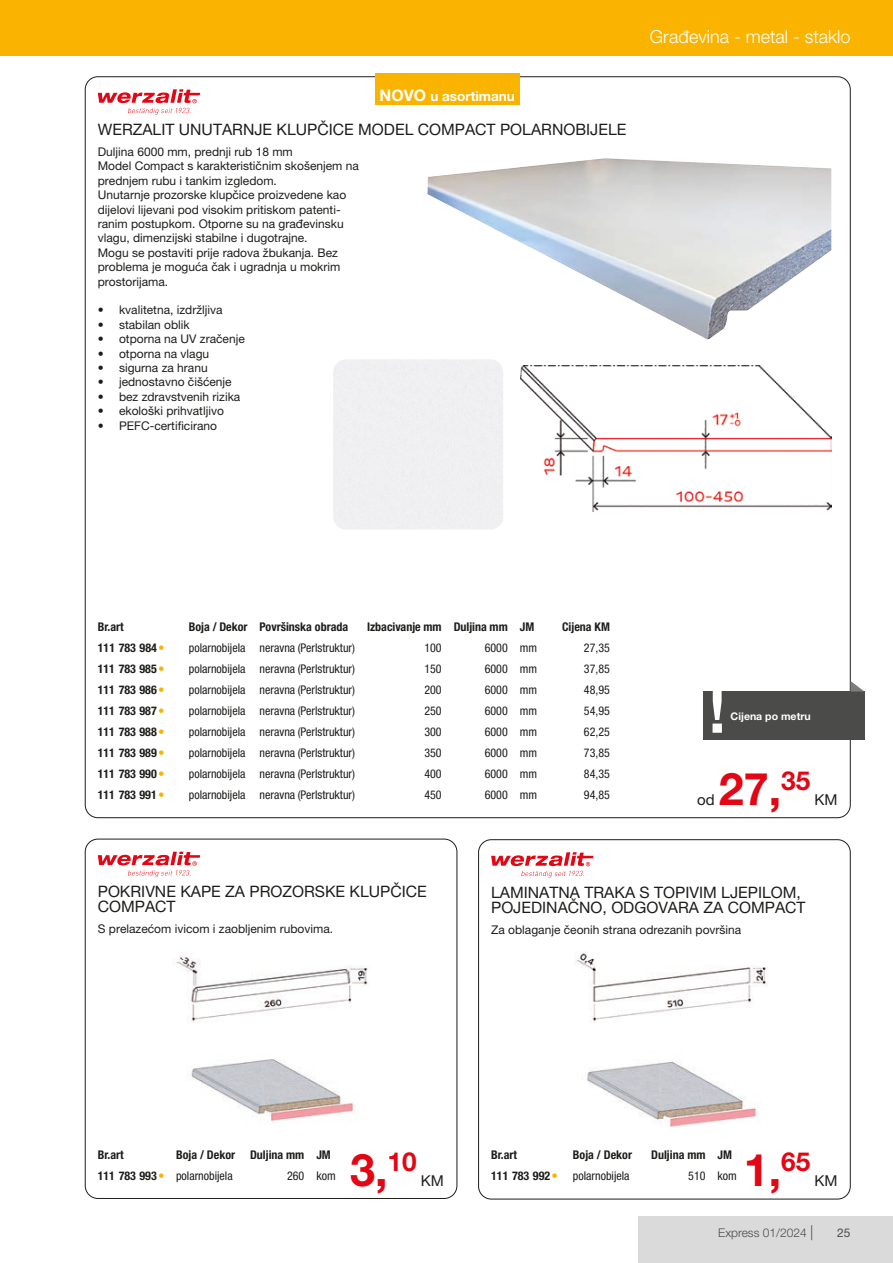
<style>
.page{position:relative;width:893px;height:1263px;background:#fff}
.page>*{position:absolute;margin:0;border:0;box-sizing:border-box;transform-origin:0 0}
.t1{font:700 45px "Helvetica Neue LT Pro";color:#e30614}
.t2{font:700 26.25px "Helvetica Neue LT Pro";color:#e30614}
.t3{font:300 18px "Helvetica Neue LT Pro";color:#fff}
.t4{font:15.75px/15px "Helvetica Neue LT Pro";color:#1d1d1b}
.t5{font:15px "Helvetica Neue LT Pro";color:#1d1d1b}
.t6{font:700 13.5px "Helvetica Neue LT Pro";color:#fff}
.t7{font:12px/14.4px "Helvetica Neue LT Pro";color:#1d1d1b}
.t8{font:condensed 12px "Helvetica Neue LT Pro";color:#1d1d1b}
.t9{font:700 condensed 12px "Helvetica Neue LT Pro";color:#1d1d1b}
.t10{font:300 12px "Helvetica Neue LT Pro";color:#4b4b4a}
.t11{font:12px "Helvetica Neue LT Pro";color:#4b4b4a}
.t12{font:700 10.5px "Helvetica Neue LT Pro";color:#fff}
.t13{font:4.5px "Webdings";color:#fab400}
.s1{font-size:15.9px}
.s2{font-size:15px}
</style>
<div class="page">
<div style="left:0;top:0;width:893px;height:55px;background:#fab400"></div>
<div style="left:638px;top:1216px;width:255px;height:47px;background:#dadada"></div>
<svg style="left:98px;top:89px;width:102px;height:26px"></svg>
<img style="left:427px;top:158px;width:404px;height:181px">
<img style="left:521px;top:365px;width:310px;height:146px">
<div style="left:85px;top:839px;width:372px;height:360px;border:1px solid #1d1d1b;border-radius:13px"></div>
<svg style="left:98px;top:852px;width:102px;height:25px"></svg>
<img style="left:177px;top:952px;width:191px;height:169px">
<div style="left:478px;top:839px;width:372px;height:360px;border:1px solid #1d1d1b;border-radius:13px"></div>
<svg style="left:491px;top:852px;width:103px;height:26px"></svg>
<img style="left:575px;top:952px;width:193px;height:175px">
<div style="left:703px;top:691px;width:161px;height:49px;background:#4b4b4a"></div>
<svg style="left:712px;top:691px;width:10px;height:42px"></svg>
<svg style="left:851px;top:681px;width:13px;height:10px"></svg>
<div style="left:375px;top:73px;width:145px;height:32px;background:#fab400"></div>
<p class="t6" style="left:380px;top:88px;width:137px"><span class="s1">NOVO</span> u asortimanu</p>
<h3 class="t4" style="left:98px;top:121px;width:530px">WERZALIT UNUTARNJE KLUPČICE MODEL COMPACT POLARNOBIJELE</h3>
<p class="t7" style="left:98px;top:144px;width:263px">Duljina 6000 mm, prednji rub 18 mm<br>Model Compact s karakterističnim skošenjem na prednjem rubu i tankim izgledom.<br>Unutarnje prozorske klupčice proizvedene kao dijelovi lijevani pod visokim pritiskom patenti&shy;ranim postupkom. Otporne su na građevinsku vlagu, dimenzijski stabilne i dugotrajne.<br>Mogu se postaviti prije radova žbukanja. Bez problema je moguća čak i ugradnja u mokrim prostorijama.</p>
<p class="t7" style="left:98px;top:303px;width:126px">• kvalitetna, izdržljiva</p>
<p class="t7" style="left:98px;top:317px;width:93px">• stabilan oblik</p>
<p class="t7" style="left:98px;top:331px;width:149px">• otporna na UV zračenje</p>
<p class="t7" style="left:98px;top:346px;width:113px">• otporna na vlagu</p>
<p class="t7" style="left:98px;top:360px;width:111px">• sigurna za hranu</p>
<p class="t7" style="left:98px;top:375px;width:135px">• jednostavno čišćenje</p>
<p class="t7" style="left:98px;top:389px;width:144px">• bez zdravstvenih rizika</p>
<p class="t7" style="left:98px;top:403px;width:128px">• ekološki prihvatljivo</p>
<p class="t7" style="left:98px;top:418px;width:121px">• PEFC-certificirano</p>
<h3 class="t3" style="left:650px;top:25px;width:202px">Građevina - metal - staklo</h3>
<p class="t9" style="left:98px;top:619px;width:27px">Br.art</p>
<p class="t9" style="left:189px;top:619px;width:161px">Boja / Dekor Površinska obrada</p>
<p class="t9" style="left:367px;top:619px;width:169px">Izbacivanje mm Duljina mm JM</p>
<p class="t9" style="left:562px;top:619px;width:49px">Cijena KM</p>
<p class="t9" style="left:98px;top:640px;width:61px">111 783 984</p>
<p class="t13" style="left:159px;top:645px;width:6px">■</p>
<p class="t8" style="left:189px;top:640px;width:168px">polarnobijela neravna (Perlstruktur)</p>
<p class="t8" style="left:424px;top:640px;width:19px">100</p>
<p class="t8" style="left:485px;top:640px;width:54px">6000 mm</p>
<p class="t8" style="left:584px;top:640px;width:27px">27,35</p>
<p class="t9" style="left:98px;top:661px;width:61px">111 783 985</p>
<p class="t13" style="left:159px;top:666px;width:6px">■</p>
<p class="t8" style="left:189px;top:661px;width:168px">polarnobijela neravna (Perlstruktur)</p>
<p class="t8" style="left:424px;top:661px;width:19px">150</p>
<p class="t8" style="left:485px;top:661px;width:54px">6000 mm</p>
<p class="t8" style="left:584px;top:661px;width:27px">37,85</p>
<p class="t9" style="left:98px;top:682px;width:61px">111 783 986</p>
<p class="t13" style="left:159px;top:687px;width:6px">■</p>
<p class="t8" style="left:189px;top:682px;width:168px">polarnobijela neravna (Perlstruktur)</p>
<p class="t8" style="left:424px;top:682px;width:19px">200</p>
<p class="t8" style="left:485px;top:682px;width:54px">6000 mm</p>
<p class="t8" style="left:584px;top:682px;width:27px">48,95</p>
<p class="t9" style="left:98px;top:703px;width:61px">111 783 987</p>
<p class="t13" style="left:159px;top:708px;width:6px">■</p>
<p class="t8" style="left:189px;top:703px;width:168px">polarnobijela neravna (Perlstruktur)</p>
<p class="t8" style="left:424px;top:703px;width:19px">250</p>
<p class="t8" style="left:485px;top:703px;width:54px">6000 mm</p>
<p class="t8" style="left:584px;top:703px;width:27px">54,95</p>
<p class="t9" style="left:98px;top:724px;width:61px">111 783 988</p>
<p class="t13" style="left:159px;top:729px;width:6px">■</p>
<p class="t8" style="left:189px;top:724px;width:168px">polarnobijela neravna (Perlstruktur)</p>
<p class="t8" style="left:424px;top:724px;width:19px">300</p>
<p class="t8" style="left:485px;top:724px;width:54px">6000 mm</p>
<p class="t8" style="left:584px;top:724px;width:27px">62,25</p>
<p class="t9" style="left:98px;top:745px;width:61px">111 783 989</p>
<p class="t13" style="left:159px;top:750px;width:6px">■</p>
<p class="t8" style="left:189px;top:745px;width:168px">polarnobijela neravna (Perlstruktur)</p>
<p class="t8" style="left:424px;top:745px;width:19px">350</p>
<p class="t8" style="left:485px;top:745px;width:54px">6000 mm</p>
<p class="t8" style="left:584px;top:745px;width:27px">73,85</p>
<p class="t9" style="left:98px;top:766px;width:61px">111 783 990</p>
<p class="t13" style="left:159px;top:771px;width:6px">■</p>
<p class="t8" style="left:189px;top:766px;width:168px">polarnobijela neravna (Perlstruktur)</p>
<p class="t8" style="left:424px;top:766px;width:19px">400</p>
<p class="t8" style="left:485px;top:766px;width:54px">6000 mm</p>
<p class="t8" style="left:584px;top:766px;width:27px">84,35</p>
<p class="t9" style="left:98px;top:787px;width:61px">111 783 991</p>
<p class="t13" style="left:159px;top:792px;width:6px">■</p>
<p class="t8" style="left:189px;top:787px;width:168px">polarnobijela neravna (Perlstruktur)</p>
<p class="t8" style="left:424px;top:787px;width:19px">450</p>
<p class="t8" style="left:485px;top:787px;width:54px">6000 mm</p>
<p class="t8" style="left:584px;top:787px;width:27px">94,85</p>
<p class="t5" style="left:697px;top:791px;width:19px">od</p>
<p class="t12" style="left:730px;top:709px;width:82px">Cijena po metru</p>
<h1 class="t1" style="left:719px;top:761px;width:93px">27,<sup>35</sup></h1>
<p class="t5" style="left:815px;top:791px;width:25px">KM</p>
<h3 class="t4" style="left:98px;top:884px;width:331px">POKRIVNE KAPE ZA PROZORSKE KLUPČICE<br>COMPACT</h3>
<p class="t7" style="left:98px;top:922px;width:237px">S prelazećom ivicom i zaobljenim rubovima.</p>
<h3 class="t4" style="left:491px;top:884px;width:316px">LAMINATNA TRAKA S TOPIVIM LJEPILOM,<br>POJEDINAČNO, ODGOVARA ZA COMPACT</h3>
<p class="t7" style="left:491px;top:922px;width:252px">Za oblaganje čeonih strana odrezanih površina</p>
<p class="t9" style="left:98px;top:1147px;width:27px">Br.art</p>
<p class="t9" style="left:176px;top:1147px;width:156px">Boja / Dekor Duljina mm JM</p>
<p class="t9" style="left:98px;top:1168px;width:61px">111 783 993</p>
<p class="t13" style="left:159px;top:1173px;width:6px">■</p>
<p class="t8" style="left:176px;top:1169px;width:58px">polarnobijela</p>
<p class="t8" style="left:287px;top:1169px;width:50px">260 kom</p>
<h2 class="t2" style="left:388px;top:1146px;width:31px">10</h2>
<h1 class="t1" style="left:350px;top:1142px;width:39px">3,</h1>
<p class="t5" style="left:421px;top:1172px;width:25px">KM</p>
<p class="t9" style="left:491px;top:1147px;width:27px">Br.art</p>
<p class="t9" style="left:573px;top:1147px;width:61px">Boja / Dekor</p>
<p class="t9" style="left:651px;top:1147px;width:82px">Duljina mm JM</p>
<p class="t9" style="left:491px;top:1168px;width:61px">111 783 992</p>
<p class="t13" style="left:552px;top:1173px;width:6px">■</p>
<p class="t8" style="left:573px;top:1169px;width:58px">polarnobijela</p>
<p class="t8" style="left:688px;top:1169px;width:50px">510 kom</p>
<h1 class="t1" style="left:744px;top:1142px;width:68px">1,<sup>65</sup></h1>
<p class="t5" style="left:815px;top:1172px;width:25px">KM</p>
<p class="t10" style="left:718px;top:1226px;width:97px">Express 01/2024 <span class="s2">|</span></p>
<p class="t11" style="left:837px;top:1226px;width:15px">25</p>
</div>
